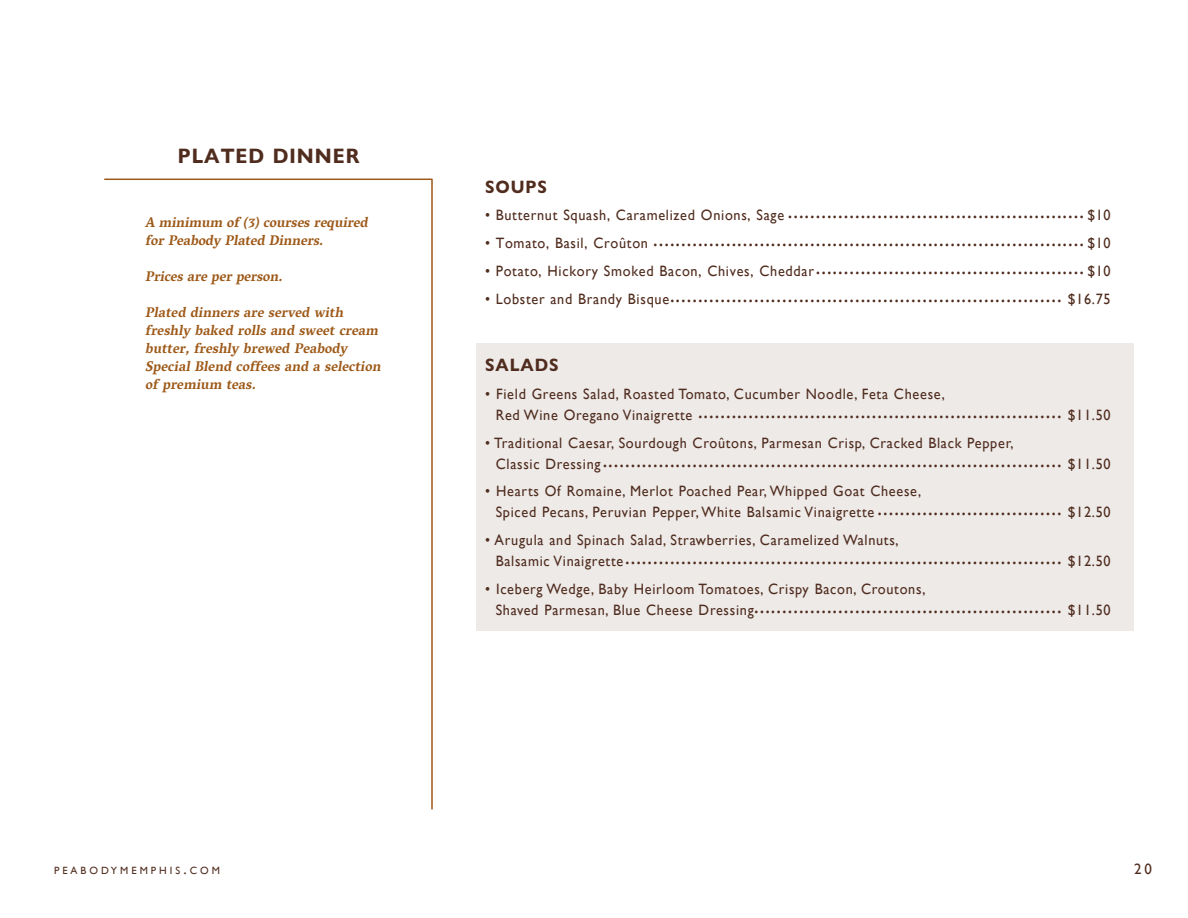
<style>
.page{position:relative;width:1188px;height:918px;background:#fff}
.page>*{position:absolute;margin:0;border:0;box-sizing:border-box;transform-origin:0 0}
.t1{font:700 21px "Gill Sans Nova";letter-spacing:.05em;color:#502c1e;scale:.95 1}
.t2{font:700 18px "Gill Sans Nova";letter-spacing:.05em;color:#502c1e;scale:.95 1}
.t3{font:15px/21px "Gill Sans";letter-spacing:.05em;color:#502c1e;scale:.95 1}
.t4{font:15px "Gill Sans";color:#502c1e}
.t5{font:italic 700 14.25px/18px "Vesper Devanagari Libre";letter-spacing:.01em;color:#9d5918;scale:.95 1}
.t6{font:10.5px "Gill Sans";letter-spacing:.285em;color:#502c1e}
.t7{font:700 9px "Gill Sans Nova";color:#502c1e;scale:.95 1}
.s1{font-family:"Gill Sans";font-weight:400;font-size:15px}
.s2{font-family:"Gill Sans Nova";font-weight:700;font-size:9px}
.s3{font-size:15px}
</style>
<div class="page">
<div style="left:477px;top:344px;width:657px;height:287px;background:#edeae8"></div>
<svg style="left:104px;top:178px;width:329px;height:632px"></svg>
<h1 class="t1" style="left:178px;top:143px;width:193px">PLATED DINNER</h1>
<h3 class="t5" style="left:145px;top:215px;width:239px">A minimum of (3) courses required for Peabody Plated Dinners.</h3>
<h3 class="t5" style="left:145px;top:269px;width:149px">Prices are per person.</h3>
<h3 class="t5" style="left:145px;top:305px;width:253px">Plated dinners are served with freshly baked rolls and sweet cream butter, freshly brewed Peabody<br>Special Blend coffees and a selection of premium teas.</h3>
<h2 class="t2" style="left:485px;top:175px;width:66px">SOUPS</h2>
<p class="t7" style="left:485px;top:212px;width:660px"><span class="s1">• Butternut Squash, Caramelized Onions, Sage</span> ••••••••••••••••••••••••••••••••••••••••••••••••••••• <span class="s1">$10</span></p>
<p class="t7" style="left:485px;top:239px;width:660px"><span class="s1">• Tomato, Basil, Croûton</span> ••••••••••••••••••••••••••••••••••••••••••••••••••••••••••••••••••••••••••••• <span class="s1">$10</span></p>
<p class="t7" style="left:485px;top:267px;width:660px"><span class="s1">• Potato, Hickory Smoked Bacon, Chives, Cheddar</span>•••••••••••••••••••••••••••••••••••••••••••••••• <span class="s1">$10</span></p>
<p class="t7" style="left:485px;top:295px;width:660px"><span class="s1">• Lobster and Brandy Bisque</span>•••••••••••••••••••••••••••••••••••••••••••••••••••••••••••••••••••••• <span class="s1">$16.75</span></p>
<h2 class="t2" style="left:485px;top:354px;width:79px">SALADS</h2>
<h3 class="t3" style="left:485px;top:384px;width:485px">• Field Greens Salad, Roasted Tomato, Cucumber Noodle, Feta Cheese,</h3>
<p class="t7" style="left:496px;top:411px;width:649px"><span class="s1">Red Wine Oregano Vinaigrette</span> ••••••••••••••••••••••••••••••••••••••••••••••••••••••••••••••••• <span class="s1">$11.50</span></p>
<h3 class="t3" style="left:485px;top:432px;width:558px">• Traditional Caesar, Sourdough Croûtons, Parmesan Crisp, Cracked Black Pepper,</h3>
<p class="t7" style="left:496px;top:460px;width:649px"><span class="s1">Classic Dressing</span>•••••••••••••••••••••••••••••••••••••••••••••••••••••••••••••••••••••••••••••••••• <span class="s1">$11.50</span></p>
<h3 class="t3" style="left:496px;top:481px;width:649px;text-indent:-11px">• Hearts Of Romaine, Merlot Poached Pear, Whipped Goat Cheese,<br>Spiced Pecans, Peruvian Pepper, White Balsamic Vinaigrette <span class="s2">•••••••••••••••••••••••••••••••••</span> $12.50</h3>
<h3 class="t3" style="left:485px;top:530px;width:437px">• Arugula and Spinach Salad, Strawberries, Caramelized Walnuts,</h3>
<p class="t7" style="left:496px;top:557px;width:649px"><span class="s1">Balsamic Vinaigrette</span>•••••••••••••••••••••••••••••••••••••••••••••••••••••••••••••••••••••••••••••• <span class="s1">$12.50</span></p>
<h3 class="t3" style="left:485px;top:579px;width:465px">• Iceberg Wedge, Baby Heirloom Tomatoes, Crispy Bacon, Croutons,</h3>
<p class="t7" style="left:496px;top:606px;width:649px"><span class="s1">Shaved Parmesan, Blue Cheese Dressing</span>••••••••••••••••••••••••••••••••••••••••••••••••••••••• <span class="s1">$11.50</span></p>
<p class="t6" style="left:54px;top:865px;width:167px">PEABODYMEMPHIS<span class="s3">.</span>COM</p>
<h3 class="t4" style="left:1134px;top:861px;width:19px">20</h3>
</div>
